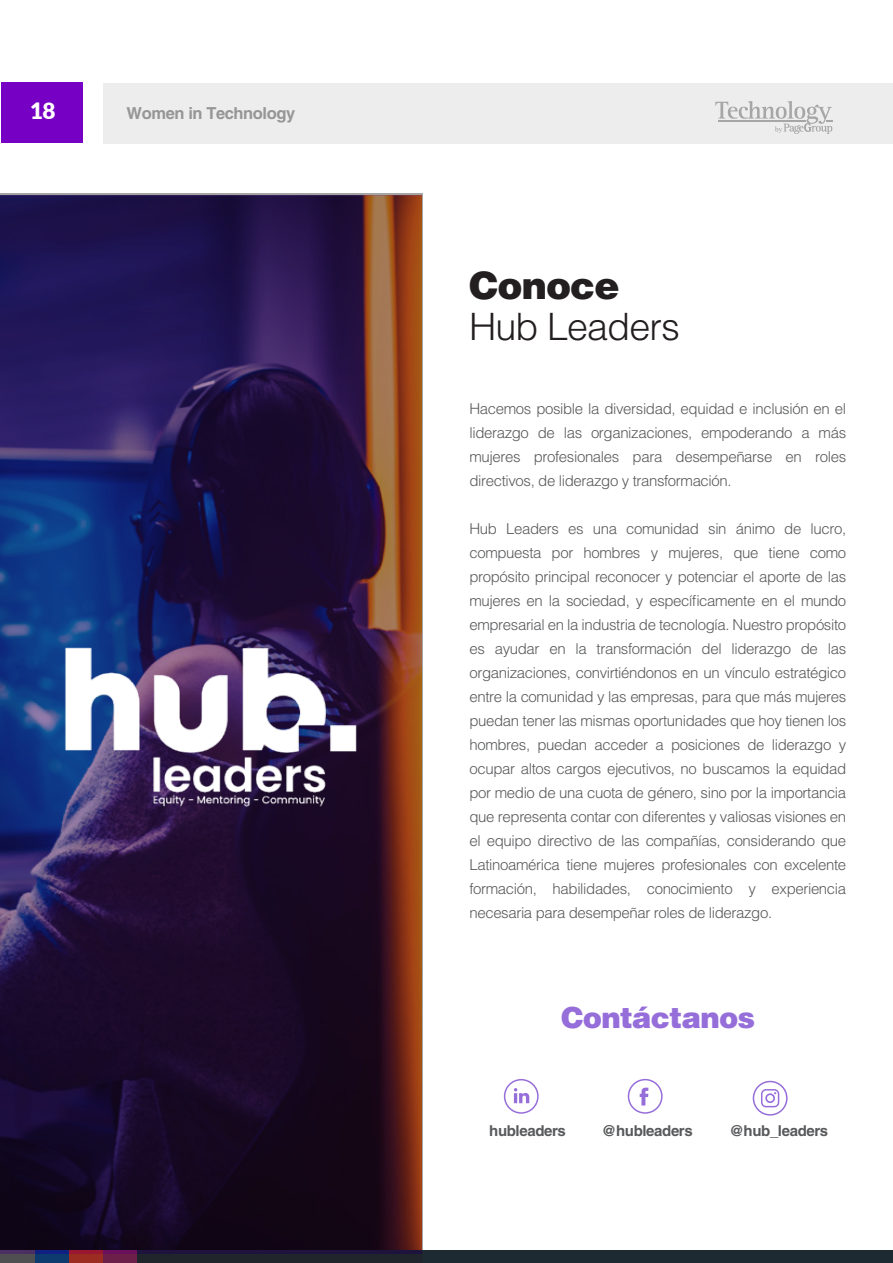
<style>
.page{position:relative;width:893px;height:1263px;background:#fff}
.page>*{position:absolute;margin:0;border:0;box-sizing:border-box;transform-origin:0 0}
.t1{font:300 37.65px "Helvetica LT Std";letter-spacing:-.025em;color:#231f20}
.t2{font:900 37.65px "Helvetica LT Std";letter-spacing:-.025em;color:#231f20}
.t3{font:900 28.95px "Helvetica LT Std";letter-spacing:-.025em;color:#966eda}
.t4{font:900 22.5px "Lato";color:#fff}
.t5{font:700 16.5px "Helvetica LT Std";letter-spacing:-.025em;color:#969696}
.t6{font:300 15px/24px "Helvetica LT Std";letter-spacing:-.025em;color:#58595b;text-align:justify}
.t7{font:700 15px "Helvetica LT Std";letter-spacing:-.025em;color:#58595b}
</style>
<div class="page">
<svg style="left:4px;top:1251px;width:889px;height:12px;background:#252933"></svg>
<div style="left:2px;top:82px;width:81px;height:61px;background:#7600c4"></div>
<div style="left:104px;top:83px;width:789px;height:61px;background:#ededed"></div>
<svg style="left:715px;top:101px;width:117px;height:33px"></svg>
<div style="left:628px;top:1079px;width:35px;height:35px;border:2px solid #966eda;border-radius:50%"></div>
<svg style="left:640px;top:1088px;width:8px;height:17px"></svg>
<div style="left:504px;top:1079px;width:35px;height:35px;border:2px solid #966eda;border-radius:50%"></div>
<svg style="left:514px;top:1088px;width:15px;height:15px"></svg>
<div style="left:753px;top:1081px;width:35px;height:34px;border:2px solid #966eda;border-radius:50%"></div>
<svg style="left:761px;top:1089px;width:18px;height:18px"></svg>
<svg style="left:0;top:195px;width:422px;height:1058px;background:#2a193c"></svg>
<img style="left:57px;top:638px;width:310px;height:175px">
<h3 class="t4" style="left:30px;top:94px;width:27px">18</h3>
<p class="t5" style="left:127px;top:103px;width:170px">Women in Technology</p>
<h1 class="t2" style="left:469px;top:261px;width:152px">Conoce</h1>
<h1 class="t1" style="left:469px;top:304px;width:212px">Hub Leaders</h1>
<p class="t6" style="left:469px;top:396px;width:378px">Hacemos posible la diversidad, equidad e inclusión en el liderazgo de las organizaciones, empoderando a más mujeres profesionales para desempeñarse en roles directivos, de liderazgo y transformación.</p>
<p class="t6" style="left:469px;top:516px;width:378px">Hub Leaders es una comunidad sin ánimo de lucro, compuesta por hombres y mujeres, que tiene como propósito principal reconocer y potenciar el aporte de las mujeres en la sociedad, y específicamente en el mundo empresarial en la industria de tecnología. Nuestro propósito es ayudar en la transformación del liderazgo de las organizaciones, convirtiéndonos en un vínculo estratégico entre la comunidad y las empresas, para que más mujeres puedan tener las mismas oportunidades que hoy tienen los hombres, puedan acceder a posiciones de liderazgo y ocupar altos cargos ejecutivos, no buscamos la equidad por medio de una cuota de género, sino por la importancia que representa contar con diferentes y valiosas visiones en el equipo directivo de las compañías, considerando que Latinoamérica tiene mujeres profesionales con excelente formación, habilidades, conocimiento y experiencia necesaria para desempeñar roles de liderazgo.</p>
<h2 class="t3" style="left:561px;top:999px;width:196px">Contáctanos</h2>
<p class="t7" style="left:489px;top:1121px;width:78px">hubleaders</p>
<p class="t7" style="left:602px;top:1121px;width:92px">@hubleaders</p>
<p class="t7" style="left:729px;top:1121px;width:100px">@hub_leaders</p>
</div>
